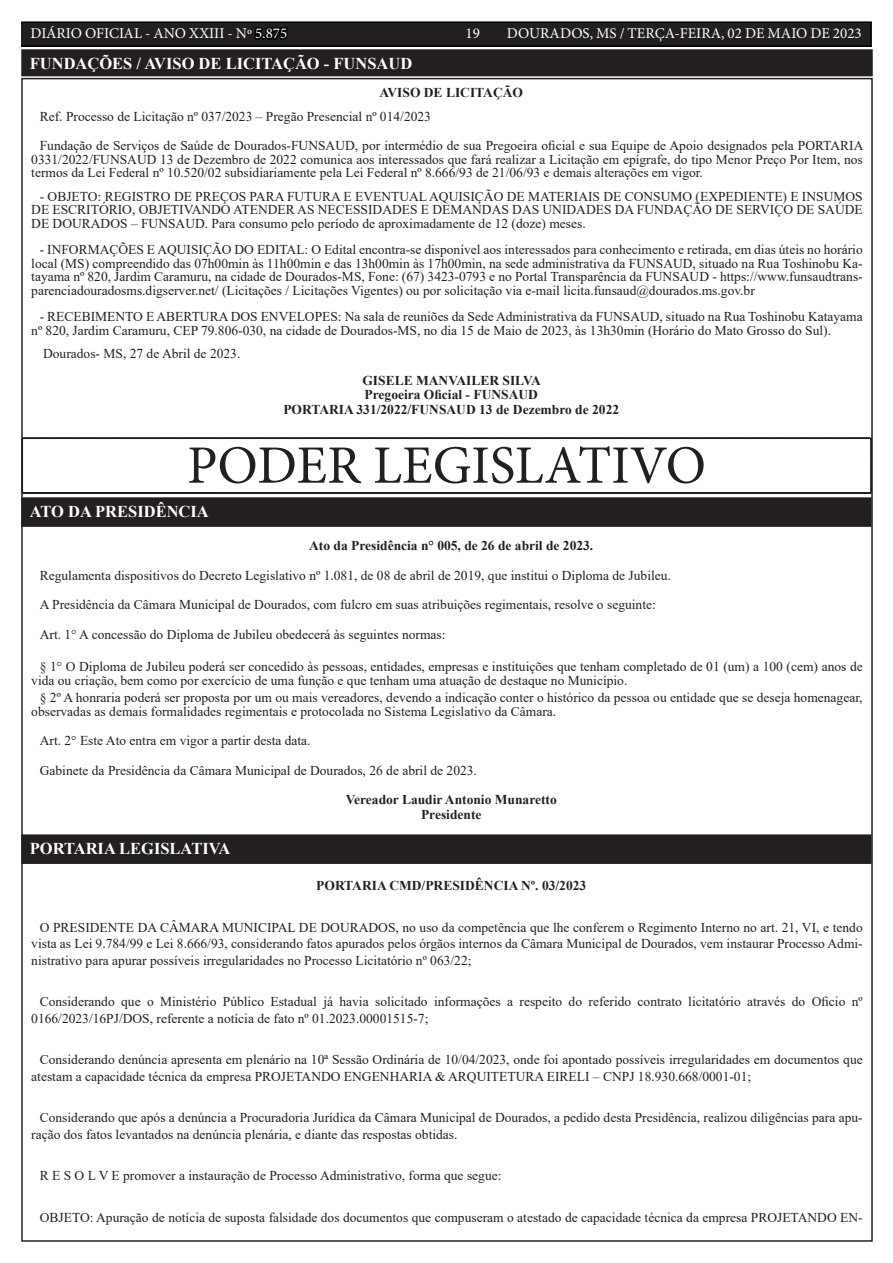
<style>
.page{position:relative;width:893px;height:1263px;background:#fff}
.page>*{position:absolute;margin:0;border:0;box-sizing:border-box;transform-origin:0 0}
.t1{font:54px "Minion Pro";color:#231f20}
.t2{font:700 16.5px "Times New Roman";color:#fff}
.t3{font:15px "Minion Pro";color:#fff}
.t4{font:13.5px/13.5px "Times New Roman";color:#231f20}
.t5{font:700 13.5px/14.7px "Times New Roman";color:#231f20;text-align:center}
.s1{color:#000}
</style>
<div class="page">
<div style="left:21px;top:22px;width:850px;height:24px;background:#231f20"></div>
<div style="left:21px;top:21px;width:851px;height:26px;border:2px solid #000"></div>
<div style="left:23px;top:499px;width:846px;height:26px;background:#231f20"></div>
<div style="left:21px;top:497px;width:850px;height:30px;border:4px solid #231f20"></div>
<div style="left:23px;top:836px;width:846px;height:26px;background:#231f20"></div>
<div style="left:21px;top:834px;width:850px;height:30px;border:4px solid #231f20"></div>
<div style="left:23px;top:51px;width:848px;height:23px;background:#231f20"></div>
<div style="left:21px;top:49px;width:852px;height:27px;border:4px solid #231f20"></div>
<svg style="left:21px;top:437px;width:851px;height:57px"></svg>
<p class="t3" style="left:31px;top:24px;width:258px">DIÁRIO OFICIAL - ANO XXIII - Nº <span class="s1">5.875</span></p>
<p class="t3" style="left:465px;top:24px;width:16px">19</p>
<p class="t3" style="left:507px;top:24px;width:357px">DOURADOS, MS / TERÇA-FEIRA, 02 DE MAIO DE 2023</p>
<p class="t2" style="left:30px;top:52px;width:384px">FUNDAÇÕES / AVISO DE LICITAÇÃO - FUNSAUD</p>
<p class="t5" style="left:379px;top:85px;width:145px">AVISO DE LICITAÇÃO</p>
<p class="t4" style="left:40px;top:101px;width:825px;line-height:29.5px">Ref. Processo de Licitação nº 037/2023 – Pregão Presencial nº 014/2023<br>Fundação de Serviços de Saúde de Dourados-FUNSAUD, por intermédio de sua Pregoeira oficial e sua Equipe de Apoio designados pela PORTARIA</p>
<p class="t4" style="left:31px;top:152px;width:833px">0331/2022/FUNSAUD 13 de Dezembro de 2022 comunica aos interessados que fará realizar a Licitação em epígrafe, do tipo Menor Preço Por Item, nos termos da Lei Federal nº 10.520/02 subsidiariamente pela Lei Federal nº 8.666/93 de 21/06/93 e demais alterações em vigor.</p>
<p class="t4" style="left:31px;top:189px;width:833px;text-align:justify;text-indent:9px">- OBJETO: REGISTRO DE PREÇOS PARA FUTURA E EVENTUAL AQUISIÇÃO DE MATERIAIS DE CONSUMO (EXPEDIENTE) E INSUMOS DE ESCRITÓRIO, OBJETIVANDO ATENDER AS NECESSIDADES E DEMANDAS DAS UNIDADES DA FUNDAÇÃO DE SERVIÇO DE SAÚDE DE DOURADOS – FUNSAUD. Para consumo pelo período de aproximadamente de 12 (doze) meses.</p>
<p class="t4" style="left:31px;top:242px;width:833px;text-align:justify;text-indent:9px">- INFORMAÇÕES E AQUISIÇÃO DO EDITAL: O Edital encontra-se disponível aos interessados para conhecimento e retirada, em dias úteis no horário local (MS) compreendido das 07h00min às 11h00min e das 13h00min às 17h00min, na sede administrativa da FUNSAUD, situado na Rua Toshinobu Ka&shy;tayama nº 820, Jardim Caramuru, na cidade de Dourados-MS, Fone: (67) 3423-0793 e no Portal Transparência da FUNSAUD - https://www.funsaudtrans&shy;parenciadouradosms.digserver.net/ (Licitações / Licitações Vigentes) ou por solicitação via e-mail licita.funsaud@dourados.ms.gov.br</p>
<p class="t4" style="left:31px;top:309px;width:833px;text-indent:9px">- RECEBIMENTO E ABERTURA DOS ENVELOPES: Na sala de reuniões da Sede Administrativa da FUNSAUD, situado na Rua Toshinobu Katayama nº 820, Jardim Caramuru, CEP 79.806-030, na cidade de Dourados-MS, no dia 15 de Maio de 2023, às 13h30min (Horário do Mato Grosso do Sul).</p>
<p class="t4" style="left:43px;top:346px;width:199px">Dourados- MS, 27 de Abril de 2023.</p>
<p class="t5" style="left:283px;top:372px;width:337px">GISELE MANVAILER SILVA<br>Pregoeira Oficial - FUNSAUD<br>PORTARIA 331/2022/FUNSAUD 13 de Dezembro de 2022</p>
<h1 class="t1" style="left:187px;top:429px;width:520px">PODER LEGISLATIVO</h1>
<p class="t2" style="left:30px;top:500px;width:181px">ATO DA PRESIDÊNCIA</p>
<p class="t5" style="left:309px;top:538px;width:286px">Ato da Presidência n° 005, de 26 de abril de 2023.</p>
<p class="t4" style="left:40px;top:560px;width:633px;line-height:29.5px">Regulamenta dispositivos do Decreto Legislativo nº 1.081, de 08 de abril de 2019, que institui o Diploma de Jubileu.<br>A Presidência da Câmara Municipal de Dourados, com fulcro em suas atribuições regimentais, resolve o seguinte:<br>Art. 1° A concessão do Diploma de Jubileu obedecerá às seguintes normas:</p>
<p class="t4" style="left:31px;top:659px;width:833px;text-indent:9px">§ 1° O Diploma de Jubileu poderá ser concedido às pessoas, entidades, empresas e instituições que tenham completado de 01 (um) a 100 (cem) anos de vida ou criação, bem como por exercício de uma função e que tenham uma atuação de destaque no Município.</p>
<p class="t4" style="left:31px;top:691px;width:833px;text-indent:9px">§ 2º A honraria poderá ser proposta por um ou mais vereadores, devendo a indicação conter o histórico da pessoa ou entidade que se deseja homenagear, observadas as demais formalidades regimentais e protocolada no Sistema Legislativo da Câmara.</p>
<p class="t4" style="left:40px;top:726px;width:439px;line-height:29.5px">Art. 2° Este Ato entra em vigor a partir desta data.<br>Gabinete da Presidência da Câmara Municipal de Dourados, 26 de abril de 2023.</p>
<p class="t5" style="left:346px;top:792px;width:213px">Vereador Laudir Antonio Munaretto<br>Presidente</p>
<p class="t2" style="left:30px;top:837px;width:202px">PORTARIA LEGISLATIVA</p>
<p class="t5" style="left:316px;top:878px;width:271px">PORTARIA CMD/PRESIDÊNCIA Nº. 03/2023</p>
<p class="t4" style="left:31px;top:918px;width:833px;line-height:16.5px;text-align:justify;text-indent:9px">O PRESIDENTE DA CÂMARA MUNICIPAL DE DOURADOS, no uso da competência que lhe conferem o Regimento Interno no art. 21, VI, e tendo vista as Lei 9.784/99 e Lei 8.666/93, considerando fatos apurados pelos órgãos internos da Câmara Municipal de Dourados, vem instaurar Processo Admi&shy;nistrativo para apurar possíveis irregularidades no Processo Licitatório nº 063/22;</p>
<p class="t4" style="left:31px;top:993px;width:833px;line-height:16.5px;text-indent:9px">Considerando que o Ministério Público Estadual já havia solicitado informações a respeito do referido contrato licitatório através do Oficio nº<br>0166/2023/16PJ/DOS, referente a notícia de fato nº 01.2023.00001515-7;</p>
<p class="t4" style="left:31px;top:1051px;width:833px;line-height:16.5px;text-indent:9px">Considerando denúncia apresenta em plenário na 10ª Sessão Ordinária de 10/04/2023, onde foi apontado possíveis irregularidades em documentos que atestam a capacidade técnica da empresa PROJETANDO ENGENHARIA &amp; ARQUITETURA EIRELI – CNPJ 18.930.668/0001-01;</p>
<p class="t4" style="left:31px;top:1109px;width:833px;line-height:16.5px;text-indent:9px">Considerando que após a denúncia a Procuradoria Jurídica da Câmara Municipal de Dourados, a pedido desta Presidência, realizou diligências para apu&shy;ração dos fatos levantados na denúncia plenária, e diante das respostas obtidas.</p>
<p class="t4" style="left:40px;top:1168px;width:463px">R E S O L V E promover a instauração de Processo Administrativo, forma que segue:</p>
<p class="t4" style="left:40px;top:1210px;width:824px">OBJETO: Apuração de notícia de suposta falsidade dos documentos que compuseram o atestado de capacidade técnica da empresa PROJETANDO EN-</p>
</div>
